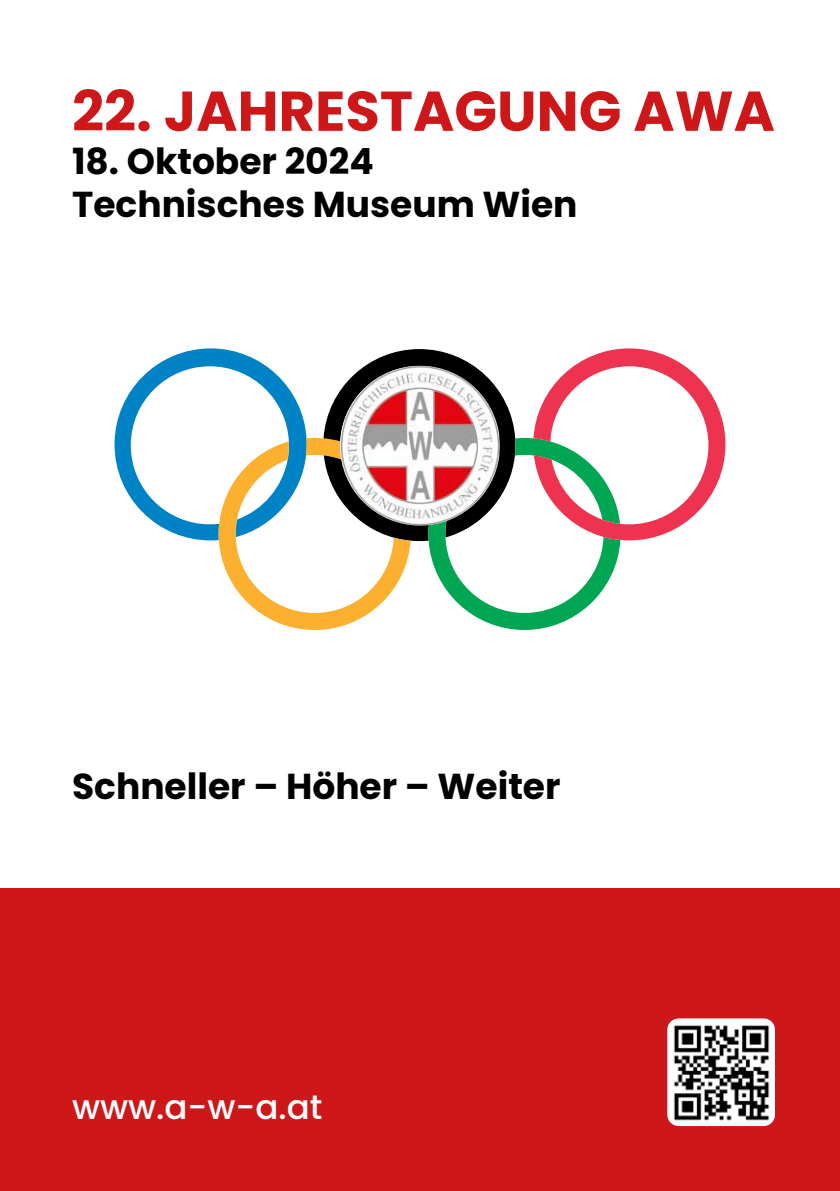
<style>
.page{position:relative;width:840px;height:1191px;background:#fff}
.page>*{position:absolute;margin:0;border:0;box-sizing:border-box;transform-origin:0 0}
.t1{font:700 56px "Poppins";color:#cd1719}
.t2{font:700 36px/43.2px "Poppins";color:#000}
.t3{font:500 34px "Poppins";color:#fff}
</style>
<div class="page">
<div style="left:0;top:888px;width:839px;height:303px;background:#cd1719"></div>
<svg style="left:114px;top:348px;width:611px;height:282px"></svg>
<img style="left:340px;top:366px;width:159px;height:159px;border-radius:80px">
<img style="left:667px;top:1018px;width:107px;height:108px">
<h1 class="t1" style="left:72px;top:79px;width:704px">22. JAHRESTAGUNG AWA</h1>
<p class="t2" style="left:72px;top:140px;width:506px">18. Oktober 2024<br>Technisches Museum Wien</p>
<p class="t2" style="left:72px;top:765px;width:489px">Schneller – Höher – Weiter</p>
<p class="t3" style="left:72px;top:1087px;width:252px">www.a-w-a.at</p>
</div>
